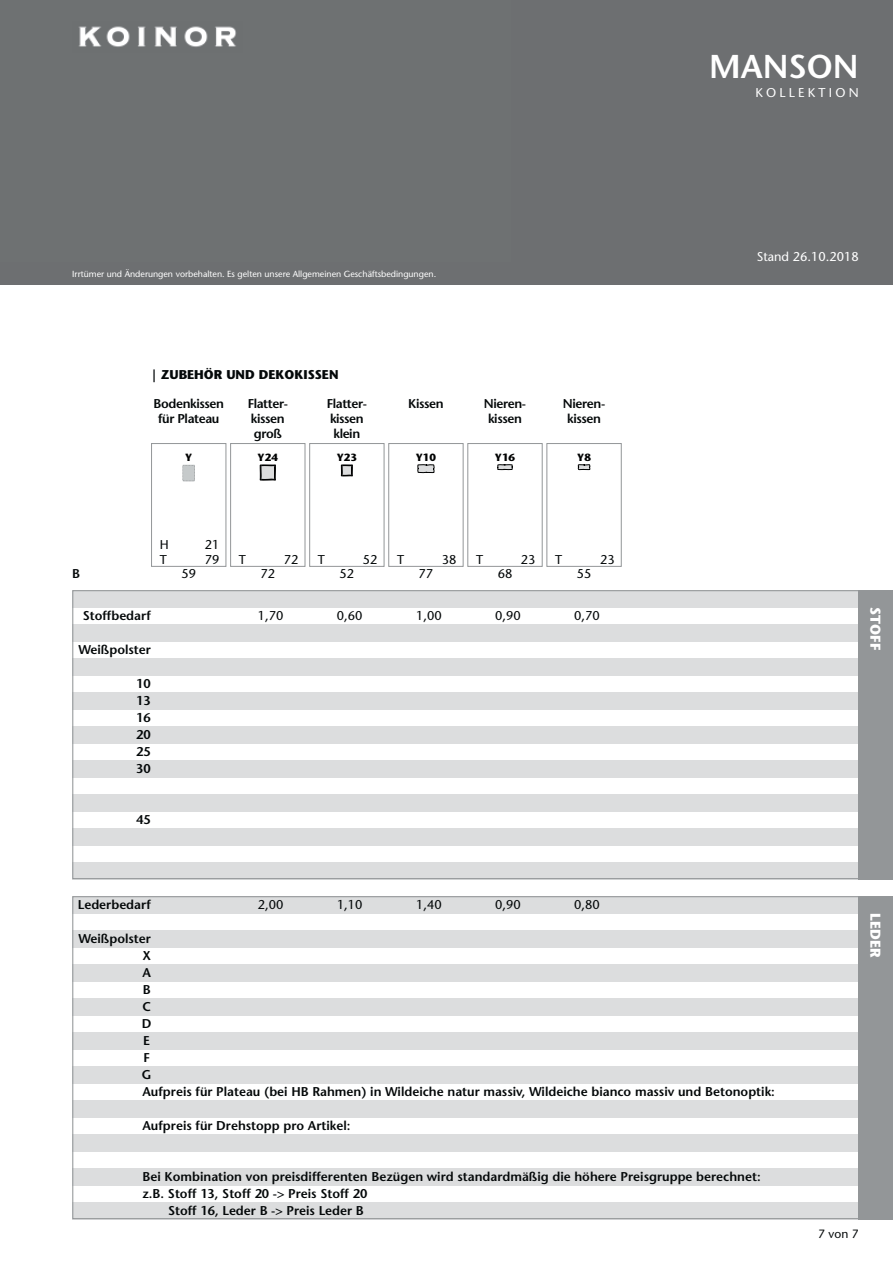
<style>
.page{position:relative;width:893px;height:1263px;background:#fff}
.page>*{position:absolute;margin:0;border:0;box-sizing:border-box;transform-origin:0 0}
.t1{font:600 33px "Stone Sans";color:#fff}
.t2{font:700 14.25px "Stone Sans";color:#fff}
.t3{font:600 12.75px/17px "Stone Sans";color:#040809;text-align:justify}
.t4{font:600 12.75px/14.7px "Stone Sans";letter-spacing:-.03em;color:#040809;text-align:center}
.t5{font:12.75px "Stone Sans";color:#040809}
.t6{font:700 12.75px "Stone Sans";color:#040809}
.t7{font:12.75px "Stone Sans";color:#fff}
.t8{font:12.75px "Stone Sans";letter-spacing:.25em;color:#fff}
.t9{font:12px "Stone Sans";color:#040809}
.t10{font:700 10.5px "Stone Sans";color:#010202}
.t11{font:8.85px "Stone Sans";color:#fff}
</style>
<div class="page">
<div style="left:0;top:0;width:893px;height:285px;background:#6d6f71"></div>
<svg style="left:72px;top:590px;width:821px;height:630px"></svg>
<div style="left:859px;top:590px;width:34px;height:289px;background:#939698"></div>
<div style="left:859px;top:896px;width:34px;height:323px;background:#939698"></div>
<img style="left:78px;top:26px;width:158px;height:21px">
<div style="left:547px;top:443px;width:74px;height:124px;border:1px solid #939698"></div>
<svg style="left:578px;top:464px;width:12px;height:6px"></svg>
<div style="left:468px;top:443px;width:74px;height:124px;border:1px solid #939698"></div>
<svg style="left:497px;top:464px;width:16px;height:6px"></svg>
<div style="left:388px;top:443px;width:75px;height:124px;border:1px solid #939698"></div>
<svg style="left:417px;top:464px;width:17px;height:9px"></svg>
<div style="left:309px;top:443px;width:75px;height:124px;border:1px solid #939698"></div>
<svg style="left:341px;top:464px;width:12px;height:12px"></svg>
<div style="left:230px;top:443px;width:75px;height:124px;border:1px solid #939698"></div>
<svg style="left:260px;top:464px;width:16px;height:16px"></svg>
<div style="left:151px;top:443px;width:75px;height:124px;border:1px solid #939698"></div>
<svg style="left:182px;top:465px;width:13px;height:16px"></svg>
<svg style="left:183px;top:465px;width:12px;height:16px"></svg>
<h1 class="t1" style="left:709px;top:54px;width:151px">MANSON</h1>
<p class="t8" style="left:755px;top:88px;width:105px">KOLLEKTION</p>
<p class="t11" style="left:72px;top:270px;width:365px">Irrtümer und Änderungen vorbehalten. Es gelten unsere Allgemeinen Geschäftsbedingungen.</p>
<p class="t7" style="left:757px;top:252px;width:103px">Stand 26.10.2018</p>
<p class="t6" style="left:151px;top:370px;width:189px">| ZUBEHÖR UND DEKOKISSEN</p>
<p class="t4" style="left:154px;top:398px;width:72px">Bodenkissen für Plateau</p>
<p class="t4" style="left:248px;top:398px;width:42px;text-align:left">Flatter&shy;kissen groß</p>
<p class="t4" style="left:327px;top:398px;width:42px">Flatter-</p>
<p class="t3" style="left:408px;top:397px;width:37px">Kissen</p>
<p class="t4" style="left:330px;top:412px;width:35px;text-align:left">kissen klein</p>
<p class="t4" style="left:484px;top:398px;width:44px">Nieren&shy;kissen</p>
<p class="t4" style="left:563px;top:398px;width:44px">Nieren&shy;kissen</p>
<p class="t10" style="left:185px;top:453px;width:9px">Y</p>
<p class="t10" style="left:258px;top:453px;width:22px">Y24</p>
<p class="t10" style="left:337px;top:453px;width:22px">Y23</p>
<p class="t10" style="left:416px;top:453px;width:22px">Y10</p>
<p class="t10" style="left:495px;top:453px;width:22px">Y16</p>
<p class="t10" style="left:577px;top:453px;width:15px">Y8</p>
<p class="t3" style="left:72px;top:566px;width:9px">B</p>
<p class="t5" style="left:160px;top:540px;width:10px">H</p>
<p class="t5" style="left:205px;top:540px;width:16px">21</p>
<p class="t5" style="left:160px;top:554px;width:9px">T</p>
<p class="t5" style="left:205px;top:554px;width:16px">79</p>
<p class="t5" style="left:239px;top:554px;width:9px">T</p>
<p class="t5" style="left:284px;top:554px;width:16px">72</p>
<p class="t5" style="left:318px;top:554px;width:9px">T</p>
<p class="t5" style="left:363px;top:554px;width:16px">52</p>
<p class="t5" style="left:397px;top:554px;width:9px">T</p>
<p class="t5" style="left:442px;top:554px;width:16px">38</p>
<p class="t5" style="left:476px;top:554px;width:9px">T</p>
<p class="t5" style="left:521px;top:554px;width:16px">23</p>
<p class="t5" style="left:555px;top:554px;width:9px">T</p>
<p class="t5" style="left:600px;top:554px;width:16px">23</p>
<p class="t5" style="left:181px;top:569px;width:16px">59</p>
<p class="t5" style="left:260px;top:569px;width:16px">72</p>
<p class="t5" style="left:340px;top:569px;width:16px">52</p>
<p class="t5" style="left:419px;top:569px;width:16px">77</p>
<p class="t5" style="left:498px;top:569px;width:16px">68</p>
<p class="t5" style="left:577px;top:569px;width:16px">55</p>
<p class="t3" style="left:83px;top:609px;width:70px">Stoffbedarf</p>
<p class="t3" style="left:78px;top:643px;width:74px">Weißpolster</p>
<p class="t3" style="left:136px;top:677px;width:16px">10<br>13<br>16<br>20<br>25<br>30</p>
<p class="t5" style="left:258px;top:611px;width:27px">1,70</p>
<p class="t5" style="left:337px;top:611px;width:27px">0,60</p>
<p class="t5" style="left:416px;top:611px;width:27px">1,00</p>
<p class="t5" style="left:495px;top:611px;width:27px">0,90</p>
<p class="t5" style="left:574px;top:611px;width:27px">0,70</p>
<p class="t3" style="left:136px;top:813px;width:16px">45</p>
<p class="t3" style="left:78px;top:898px;width:75px">Lederbedarf</p>
<p class="t3" style="left:142px;top:932px;width:634px;text-align:left;text-indent:-63px">Weißpolster<br>X<br>A<br>B<br>C<br>D<br>E<br>F<br>G<br>Aufpreis für Plateau (bei HB Rahmen) in Wildeiche natur massiv, Wildeiche bianco massiv und Betonoptik:</p>
<p class="t3" style="left:142px;top:1119px;width:210px">Aufpreis für Drehstopp pro Artikel:</p>
<p class="t3" style="left:142px;top:1170px;width:620px">Bei Kombination von preisdifferenten Bezügen wird standardmäßig die höhere Preisgruppe berechnet:</p>
<p class="t3" style="left:142px;top:1187px;width:226px">z.B. Stoff 13, Stoff 20 -&gt; Preis Stoff 20</p>
<p class="t3" style="left:168px;top:1204px;width:197px">Stoff 16, Leder B -&gt; Preis Leder B</p>
<p class="t5" style="left:258px;top:900px;width:27px">2,00</p>
<p class="t5" style="left:337px;top:900px;width:27px">1,10</p>
<p class="t5" style="left:416px;top:900px;width:27px">1,40</p>
<p class="t5" style="left:495px;top:900px;width:27px">0,90</p>
<p class="t5" style="left:574px;top:900px;width:27px">0,80</p>
<p class="t2" style="left:881px;top:607px;width:44px;rotate:90deg">STOFF</p>
<p class="t2" style="left:881px;top:913px;width:46px;rotate:90deg">LEDER</p>
<p class="t9" style="left:818px;top:1229px;width:42px">7 von 7</p>
</div>
